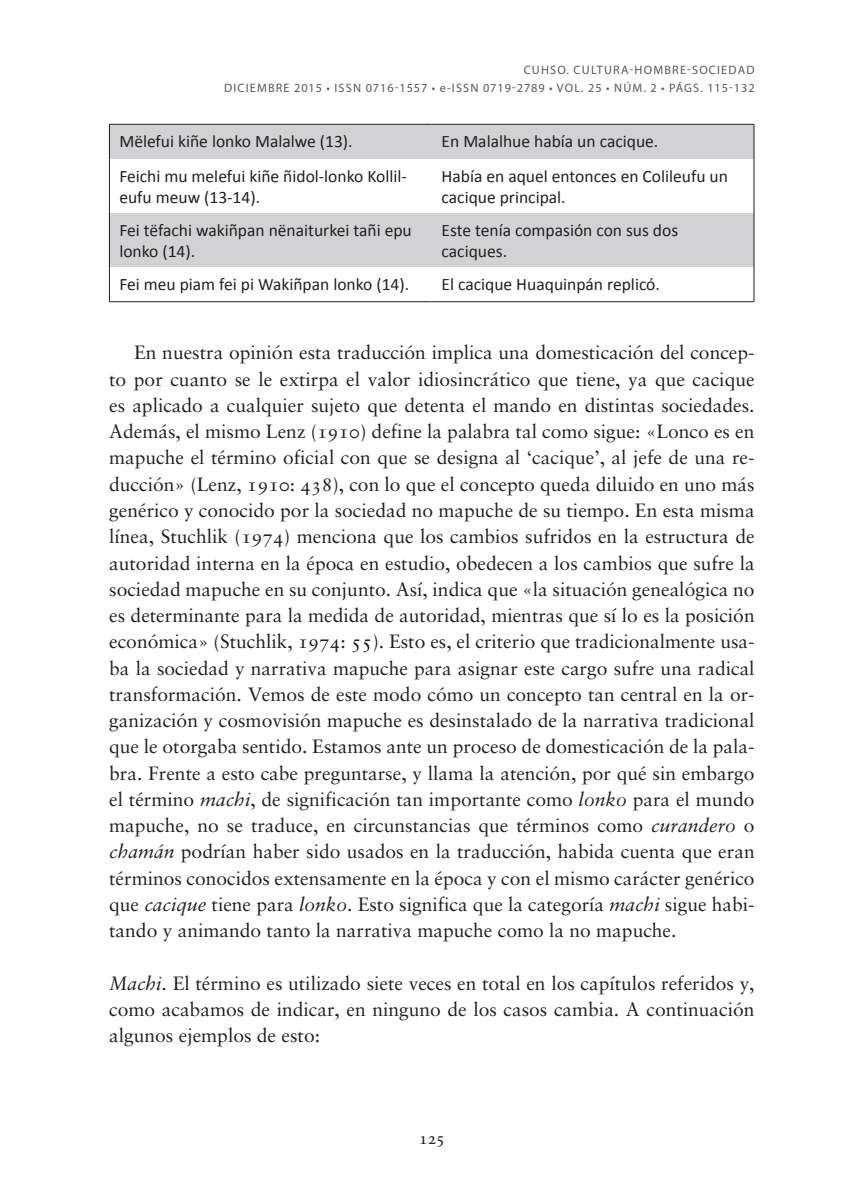
<style>
.page{position:relative;width:844px;height:1191px;background:#fff}
.page>*{position:absolute;margin:0;border:0;box-sizing:border-box;transform-origin:0 0}
.chs-body{font:19.25px/26.2px "Sabon";color:#231f20;text-align:justify}
.chs-body-initial{font:19.25px/26.2px "Sabon";color:#231f20;text-align:justify}
.chs-celda{font:17.5px/21px "Calibri";color:#231f20}
.t1{font:17.5px "Minion Pro";color:#231f20}
.t2{font:12.25px/17.5px "Myriad Pro";letter-spacing:.095em;color:#57585a;text-align:right}
.s1{font-style:inherit}
.s2{font-family:"Sabon Roman SC"}
.s3{font-style:italic}
</style>
<div class="page">
<svg style="left:110px;top:125px;width:643px;height:142px;fill:#d1d2d4"></svg>
<hr style="left:109px;top:124px;width:322px;height:1px;background:#231f20">
<hr style="left:109px;top:124px;width:1px;height:35px;background:#231f20">
<hr style="left:431px;top:124px;width:323px;height:1px;background:#231f20">
<hr style="left:753px;top:124px;width:1px;height:35px;background:#231f20">
<hr style="left:109px;top:159px;width:1px;height:54px;background:#231f20">
<hr style="left:753px;top:159px;width:1px;height:54px;background:#231f20">
<hr style="left:109px;top:213px;width:1px;height:54px;background:#231f20">
<hr style="left:753px;top:213px;width:1px;height:54px;background:#231f20">
<hr style="left:109px;top:267px;width:1px;height:34px;background:#231f20">
<hr style="left:753px;top:267px;width:1px;height:34px;background:#231f20">
<hr style="left:109px;top:301px;width:322px;height:1px;background:#231f20">
<hr style="left:431px;top:301px;width:323px;height:1px;background:#231f20">
<p class="t2" style="left:224px;top:61px;width:532px">CUHSO. CULTURA-HOMBRE-SOCIEDAD<br>DICIEMBRE 2015 • ISSN 0716-1557 • e<span class="s1">-</span>ISSN 0719-2789 • VOL. 25 • NÚM. 2 • PÁGS. 115-132</p>
<p class="chs-celda" style="left:119px;top:131px;width:235px">Mëlefui kiñe lonko Malalwe (13).</p>
<p class="chs-celda" style="left:441px;top:131px;width:218px">En Malalhue había un cacique.</p>
<p class="chs-celda" style="left:119px;top:166px;width:289px">Feichi mu melefui kiñe ñidol-lonko Kollil&shy;eufu meuw (13-14).</p>
<p class="chs-celda" style="left:441px;top:166px;width:288px">Había en aquel entonces en Colileufu un cacique principal.</p>
<p class="chs-celda" style="left:119px;top:220px;width:294px">Fei tëfachi wakiñpan nënaiturkei tañi epu lonko (14).</p>
<p class="chs-celda" style="left:441px;top:220px;width:238px">Este tenía compasión con sus dos caciques.</p>
<p class="chs-celda" style="left:119px;top:274px;width:291px">Fei meu piam fei pi Wakiñpan lonko (14).</p>
<p class="chs-celda" style="left:441px;top:274px;width:220px">El cacique Huaquinpán replicó.</p>
<p class="chs-body" style="left:109px;top:339px;width:646px;text-indent:25px">En nuestra opinión esta traducción implica una domesticación del concep&shy;to por cuanto se le extirpa el valor idiosincrático que tiene, ya que cacique es aplicado a cualquier sujeto que detenta el mando en distintas sociedades.<br>Además, el mismo Lenz (<span class="s2">1910</span>) define la palabra tal como sigue: «Lonco es en mapuche el término oficial con que se designa al ‘cacique’, al jefe de una re&shy;ducción» (Lenz, <span class="s2">1910</span>: <span class="s2">438</span>), con lo que el concepto queda diluido en uno más genérico y conocido por la sociedad no mapuche de su tiempo. En esta misma línea, Stuchlik (<span class="s2">1974</span>) menciona que los cambios sufridos en la estructura de autoridad interna en la época en estudio, obedecen a los cambios que sufre la sociedad mapuche en su conjunto. Así, indica que «la situación genealógica no es determinante para la medida de autoridad, mientras que sí lo es la posición económica» (Stuchlik, <span class="s2">1974</span>: <span class="s2">55</span>). Esto es, el criterio que tradicionalmente usa&shy;ba la sociedad y narrativa mapuche para asignar este cargo sufre una radical transformación. Vemos de este modo cómo un concepto tan central en la or&shy;ganización y cosmovisión mapuche es desinstalado de la narrativa tradicional que le otorgaba sentido. Estamos ante un proceso de domesticación de la pala&shy;bra. Frente a esto cabe preguntarse, y llama la atención, por qué sin embargo el término <span class="s3">machi</span>, de significación tan importante como <span class="s3">lonko</span> para el mundo mapuche, no se traduce, en circunstancias que términos como <span class="s3">curandero</span> o <span class="s3">chamán</span> podrían haber sido usados en la traducción, habida cuenta que eran términos conocidos extensamente en la época y con el mismo carácter genérico que <span class="s3">cacique</span> tiene para <span class="s3">lonko</span>. Esto significa que la categoría <span class="s3">machi</span> sigue habi&shy;tando y animando tanto la narrativa mapuche como la no mapuche.</p>
<p class="chs-body-initial" style="left:109px;top:969px;width:646px"><span class="s3">Machi</span>. El término es utilizado siete veces en total en los capítulos referidos y, como acabamos de indicar, en ninguno de los casos cambia. A continuación algunos ejemplos de esto:</p>
<p class="t1" style="left:419px;top:1126px;width:27px">125</p>
</div>
